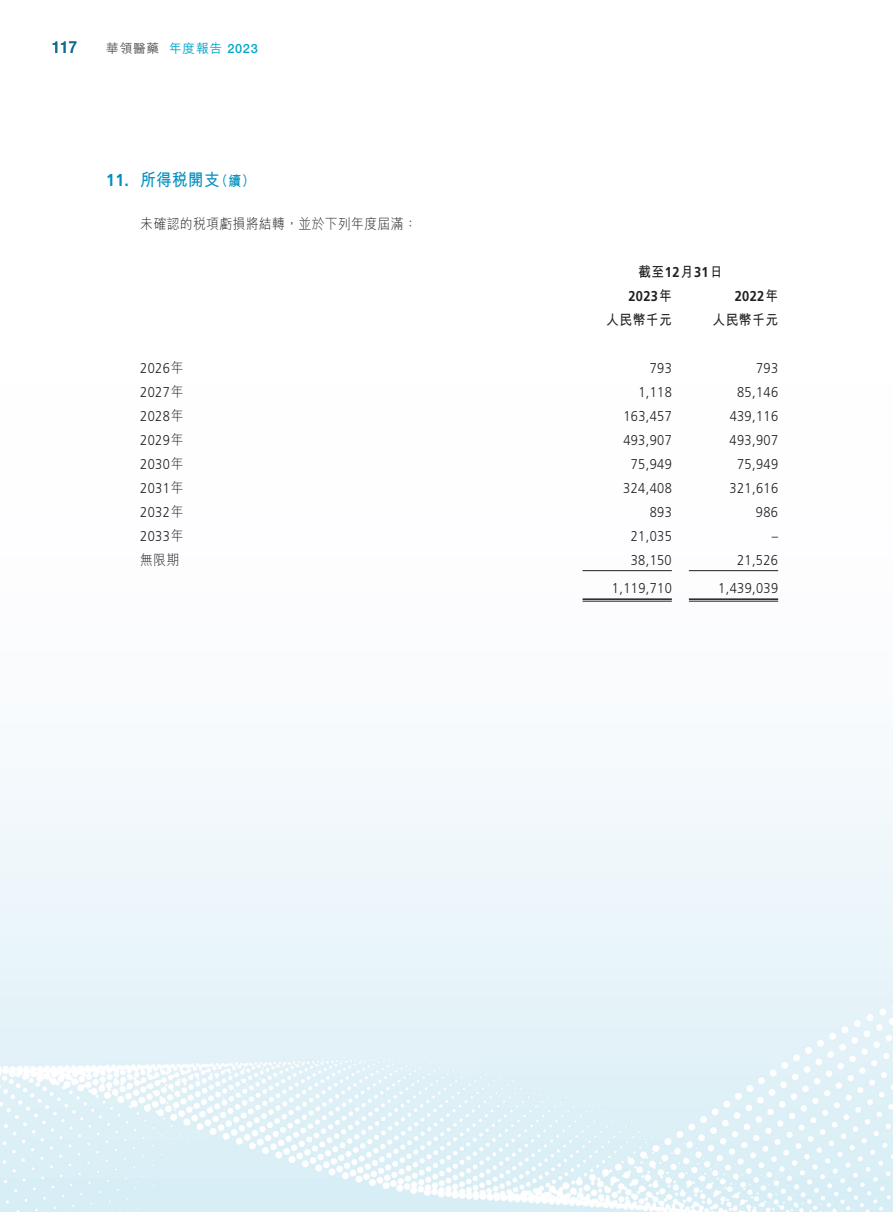
<style>
.page{position:relative;width:893px;height:1212px;background:#fff}
.page>*{position:absolute;margin:0;border:0;box-sizing:border-box;transform-origin:0 0}
.t1{font:700 17.25px "M Hei HK";letter-spacing:.03em;color:#0090be;scale:.9 1}
.t2{font:700 17.25px "Frutiger LT Std";color:#0090be;scale:.9 1}
.t3{font:500 16.5px "Helvetica Neue LT Std";color:#0d6d95;scale:.9 1}
.t4{font:300 14.25px "Frutiger LT Std";letter-spacing:.03em;color:#231f20;scale:.9 1}
.t5{font:300 14.25px "M Hei HK";letter-spacing:.03em;color:#231f20;scale:.9 1}
.t6{font:700 14.25px "M Hei HK";letter-spacing:.03em;color:#231f20;scale:.9 1}
.t7{font:700 14.25px "Frutiger LT Std";letter-spacing:.03em;color:#231f20;scale:.9 1}
.t8{font:700 14.25px "M Hei HK";color:#0090be;scale:.9 1}
.t9{font:500 12.75px "M Hei HK";color:#00a6cb}
.t10{font:500 12.75px "M Hei HK";color:#57585a}
.s1{font-family:"Helvetica Neue LT Std"}
.s2{font-family:"M Hei HK"}
.s3{font-family:"Frutiger LT Std"}
</style>
<div class="page">
<img style="left:0;top:570px;width:893px;height:642px">
<hr style="left:583px;top:570px;width:89px;height:1px;background:#231f20">
<hr style="left:689px;top:570px;width:89px;height:1px;background:#231f20">
<hr style="left:583px;top:598px;width:89px;height:2px;background:#231f20">
<hr style="left:583px;top:601px;width:89px;height:1px;background:#231f20">
<hr style="left:689px;top:598px;width:89px;height:2px;background:#231f20">
<hr style="left:689px;top:601px;width:89px;height:1px;background:#231f20">
<p class="t3" style="left:52px;top:37px;width:29px">117</p>
<p class="t10" style="left:106px;top:39px;width:55px">華領醫藥</p>
<p class="t9" style="left:169px;top:39px;width:90px">年度報告 <span class="s1">2023</span></p>
<p class="t2" style="left:106px;top:169px;width:26px">11.</p>
<p class="t1" style="left:140px;top:167px;width:90px">所得稅開支</p>
<p class="t8" style="left:215px;top:170px;width:45px">（續(</p>
<p class="t5" style="left:140px;top:216px;width:309px">未確認的稅項虧損將結轉，並於下列年度屆滿：</p>
<p class="t4" style="left:140px;top:360px;width:50px">2026<span class="s2">年</span></p>
<p class="t4" style="left:140px;top:384px;width:50px">2027<span class="s2">年</span></p>
<p class="t4" style="left:140px;top:408px;width:50px">2028<span class="s2">年</span></p>
<p class="t4" style="left:140px;top:432px;width:50px">2029<span class="s2">年</span></p>
<p class="t4" style="left:140px;top:456px;width:50px">2030<span class="s2">年</span></p>
<p class="t4" style="left:140px;top:480px;width:50px">2031<span class="s2">年</span></p>
<p class="t4" style="left:140px;top:504px;width:50px">2032<span class="s2">年</span></p>
<p class="t4" style="left:140px;top:528px;width:50px">2033<span class="s2">年</span></p>
<p class="t5" style="left:140px;top:552px;width:45px">無限期</p>
<p class="t6" style="left:638px;top:261px;width:95px">截至<span class="s3">12</span>月<span class="s3">31</span>日</p>
<p class="t7" style="left:628px;top:287px;width:50px">2023<span class="s2">年</span></p>
<p class="t7" style="left:735px;top:287px;width:50px">2022<span class="s2">年</span></p>
<p class="t6" style="left:606px;top:309px;width:74px">人民幣千元</p>
<p class="t6" style="left:713px;top:309px;width:74px">人民幣千元</p>
<p class="t4" style="left:650px;top:360px;width:26px">793</p>
<p class="t4" style="left:756px;top:360px;width:26px">793</p>
<p class="t4" style="left:638px;top:384px;width:39px">1,118</p>
<p class="t4" style="left:737px;top:384px;width:47px">85,146</p>
<p class="t4" style="left:623px;top:408px;width:55px">163,457</p>
<p class="t4" style="left:730px;top:408px;width:55px">439,116</p>
<p class="t4" style="left:623px;top:432px;width:55px">493,907</p>
<p class="t4" style="left:730px;top:432px;width:55px">493,907</p>
<p class="t4" style="left:631px;top:456px;width:47px">75,949</p>
<p class="t4" style="left:737px;top:456px;width:47px">75,949</p>
<p class="t4" style="left:623px;top:480px;width:55px">324,408</p>
<p class="t4" style="left:730px;top:480px;width:55px">321,616</p>
<p class="t4" style="left:650px;top:504px;width:26px">893</p>
<p class="t4" style="left:756px;top:504px;width:26px">986</p>
<p class="t4" style="left:631px;top:528px;width:47px">21,035</p>
<p class="t4" style="left:772px;top:528px;width:9px">–</p>
<p class="t4" style="left:631px;top:552px;width:47px">38,150</p>
<p class="t4" style="left:737px;top:552px;width:47px">21,526</p>
<p class="t4" style="left:612px;top:580px;width:68px">1,119,710</p>
<p class="t4" style="left:718px;top:580px;width:68px">1,439,039</p>
</div>
